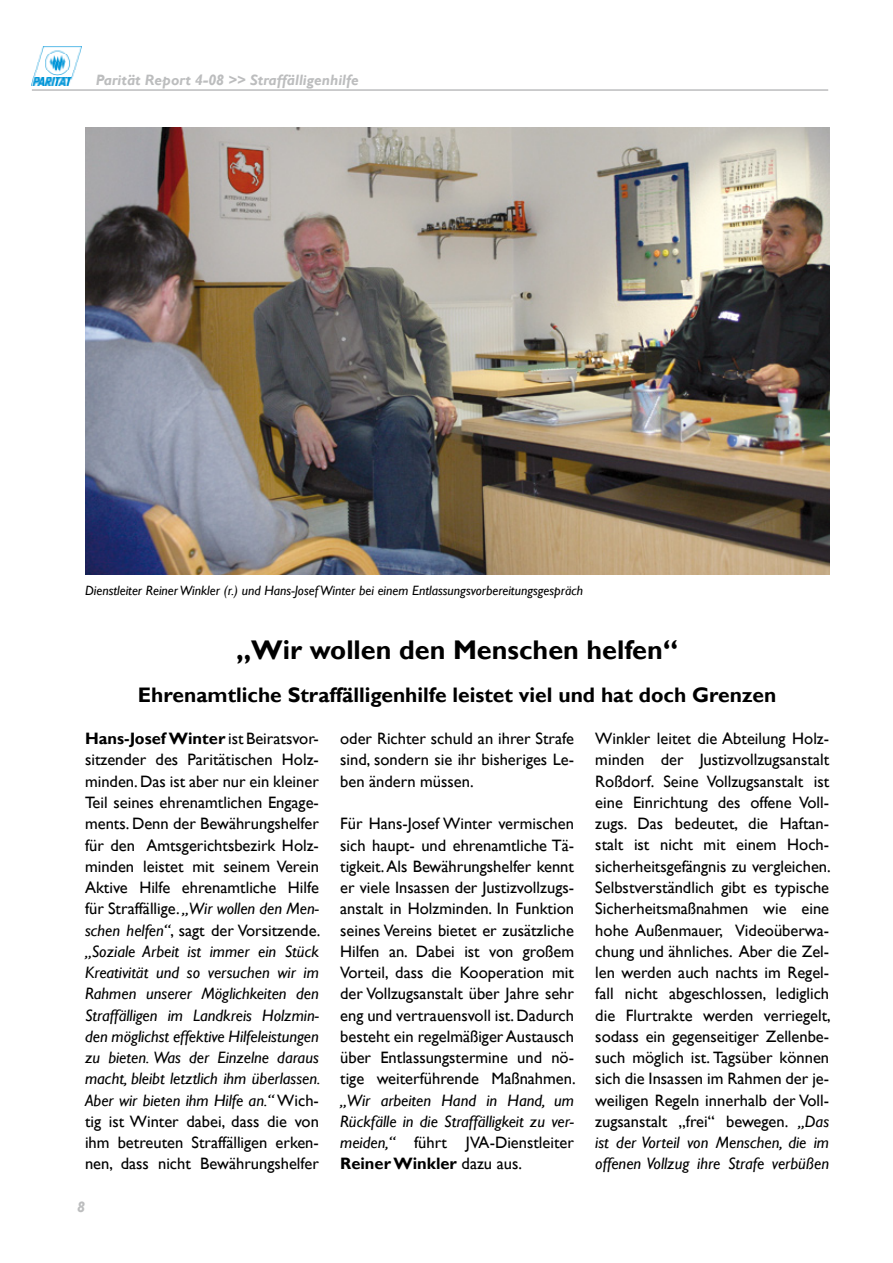
<style>
.page{position:relative;width:893px;height:1263px;background:#fff}
.page>*{position:absolute;margin:0;border:0;box-sizing:border-box;transform-origin:0 0}
.t1{font:700 27px "Gill Sans";color:#000}
.t2{font:700 21px "Gill Sans";color:#000}
.t3{font:16.5px/21.3px "Gill Sans";color:#000;text-align:justify}
.t4{font:italic 16.5px/21.3px "Gill Sans";color:#000;text-align:justify}
.t5{font:italic 700 15px "Gill Sans";color:#bcbdbe}
.t6{font:italic 13.5px "Gill Sans";color:#000}
.s1{font-weight:700}
.s2{font-style:italic}
.s3{font-style:normal}
.s4{font-weight:700;font-style:normal}
</style>
<div class="page">
<img style="left:32px;top:47px;width:50px;height:38px">
<hr style="left:32px;top:89px;width:796px;height:2px;background:#bcbdbe">
<img style="left:85px;top:128px;width:744px;height:446px">
<p class="t5" style="left:96px;top:71px;width:265px">Parität Report 4-08 &gt;&gt; Straffälligenhilfe</p>
<p class="t6" style="left:85px;top:583px;width:500px">Dienstleiter Reiner Winkler (r.) und Hans-Josef Winter bei einem Entlassungsvorbereitungsgespräch</p>
<h1 class="t1" style="left:236px;top:634px;width:443px">„Wir wollen den Menschen helfen“</h1>
<p class="t2" style="left:138px;top:682px;width:640px">Ehrenamtliche Straffälligenhilfe leistet viel und hat doch Grenzen</p>
<p class="t3" style="left:85px;top:728px;width:237px"><span class="s1">Hans-Josef Winter</span> ist Beiratsvor&shy;sitzender des Paritätischen Holz&shy;minden. Das ist aber nur ein kleiner Teil seines ehrenamtlichen Engage&shy;ments. Denn der Bewährungshelfer für den Amtsgerichtsbezirk Holz&shy;minden leistet mit seinem Verein Aktive Hilfe ehrenamtliche Hilfe für Straffällige. <span class="s2">„Wir wollen den Men&shy;schen helfen“</span>, sagt der Vorsitzende. <span class="s2">„Soziale Arbeit ist immer ein Stück Kreativität und so versuchen wir im Rahmen unserer Möglichkeiten den Straffälligen im Landkreis Holzmin&shy;den möglichst effektive Hilfeleistungen zu bieten. Was der Einzelne daraus macht, bleibt letztlich ihm überlassen.<br>Aber wir bieten ihm Hilfe an.“</span> Wich&shy;tig ist Winter dabei, dass die von ihm betreuten Straffälligen erken&shy;nen, dass nicht Bewährungshelfer</p>
<p class="t3" style="left:340px;top:728px;width:235px">oder Richter schuld an ihrer Strafe sind, sondern sie ihr bisheriges Le&shy;ben ändern müssen.</p>
<p class="t3" style="left:340px;top:813px;width:237px">Für Hans-Josef Winter vermischen sich haupt- und ehrenamtliche Tä&shy;tigkeit. Als Bewährungshelfer kennt er viele Insassen der Justizvollzugs&shy;anstalt in Holzminden. In Funktion seines Vereins bietet er zusätzliche Hilfen an. Dabei ist von großem Vorteil, dass die Kooperation mit der Vollzugsanstalt über Jahre sehr eng und vertrauensvoll ist. Dadurch besteht ein regelmäßiger Austausch über Entlassungstermine und nö&shy;tige weiterführende Maßnahmen.</p>
<p class="t4" style="left:340px;top:1090px;width:235px">„Wir arbeiten Hand in Hand, um Rückfälle in die Straffälligkeit zu ver&shy;meiden,“ <span class="s3">führt JVA-Dienstleiter </span><span class="s4">Reiner Winkler</span> <span class="s3">dazu aus.</span></p>
<p class="t3" style="left:595px;top:728px;width:237px;text-align:left">Winkler leitet die Abteilung Holz&shy;minden der Justizvollzugsanstalt Roßdorf. Seine Vollzugsanstalt ist eine Einrichtung des offene Voll&shy;zugs. Das bedeutet, die Haftan&shy;stalt ist nicht mit einem Hoch&shy;sicherheitsgefängnis zu vergleichen.<br>Selbstverständlich gibt es typische Sicherheitsmaßnahmen wie eine hohe Außenmauer, Videoüberwa&shy;chung und ähnliches. Aber die Zel&shy;len werden auch nachts im Regel&shy;fall nicht abgeschlossen, lediglich die Flurtrakte werden verriegelt, sodass ein gegenseitiger Zellenbe&shy;such möglich ist. Tags-über können sich die Insassen im Rahmen der je&shy;weiligen Regeln innerhalb der Voll&shy;zugsanstalt „frei“ bewegen. <span class="s2">„Das ist der Vorteil von Menschen, die im offenen Vollzug ihre Strafe verbüßen</span></p>
</div>
